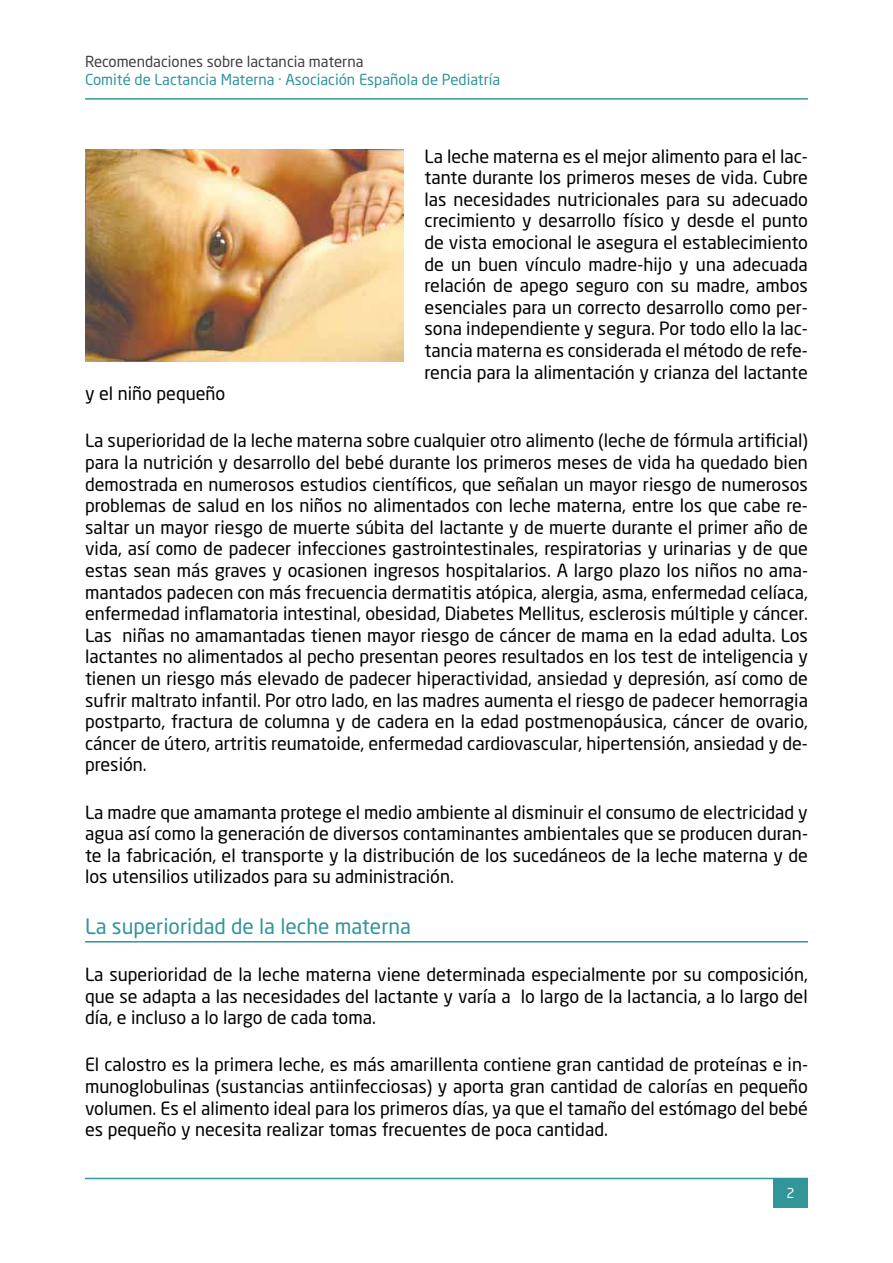
<style>
.page{position:relative;width:893px;height:1263px;background:#fff}
.page>*{position:absolute;margin:0;border:0;box-sizing:border-box;transform-origin:0 0}
.t1{font:21px "Neo Sans Std";color:#32959a}
.t2{font:18px/21.6px "Neo Sans Std";color:#000;text-align:justify}
.t3{font:15px "Neo Sans Std";color:#32959a}
.t4{font:15px "Neo Sans Std";color:#414042}
.t5{font:13.5px "Neo Sans Std";color:#fff}
</style>
<div class="page">
<hr style="left:85px;top:1178px;width:723px;height:1px;background:#32959a">
<div style="left:773px;top:1178px;width:35px;height:30px;background:#32959a"></div>
<hr style="left:85px;top:98px;width:723px;height:2px;background:#32959a">
<hr style="left:85px;top:941px;width:723px;height:1px;background:#32959a">
<img style="left:85px;top:149px;width:318px;height:212px">
<p class="t4" style="left:85px;top:52px;width:280px">Recomendaciones sobre lactancia materna</p>
<p class="t3" style="left:85px;top:70px;width:417px">Comité de Lactancia Materna · Asociación Española de Pediatría</p>
<p class="t2" style="left:425px;top:145px;width:385px">La leche materna es el mejor alimento para el lac&shy;tante durante los primeros meses de vida. Cubre las necesidades nutricionales para su adecuado crecimiento y desarrollo físico y desde el punto de vista emocional le asegura el establecimiento de un buen vínculo madre-hijo y una adecuada relación de apego seguro con su madre, ambos esenciales para un correcto desarrollo como per&shy;sona independiente y segura. Por todo ello la lac&shy;tancia materna es considerada el método de refe&shy;rencia para la alimentación y crianza del lactante</p>
<p class="t2" style="left:85px;top:383px;width:142px">y el niño pequeño</p>
<p class="t2" style="left:85px;top:430px;width:724px">La superioridad de la leche materna sobre cualquier otro alimento (leche de fórmula artificial) para la nutrición y desarrollo del bebé durante los primeros meses de vida ha quedado bien demostrada en numerosos estudios científicos, que señalan un mayor riesgo de numerosos problemas de salud en los niños no alimentados con leche materna, entre los que cabe re&shy;saltar un mayor riesgo de muerte súbita del lactante y de muerte durante el primer año de vida, así como de padecer infecciones gastrointestinales, respiratorias y urinarias y de que estas sean más graves y ocasionen ingresos hospitalarios. A largo plazo los niños no ama&shy;mantados padecen con más frecuencia dermatitis atópica, alergia, asma, enfermedad celíaca, enfermedad inflamatoria intestinal, obesidad, Diabetes Mellitus, esclerosis múltiple y cáncer.<br>Las niñas no amamantadas tienen mayor riesgo de cáncer de mama en la edad adulta. Los lactantes no alimentados al pecho presentan peores resultados en los test de inteligencia y tienen un riesgo más elevado de padecer hiperactividad, ansiedad y depresión, así como de sufrir maltrato infantil. Por otro lado, en las madres aumenta el riesgo de padecer hemorragia postparto, fractura de columna y de cadera en la edad postmenopáusica, cáncer de ovario, cáncer de útero, artritis reumatoide, enfermedad cardiovascular, hipertensión, ansiedad y de&shy;presión.</p>
<p class="t2" style="left:85px;top:801px;width:724px">La madre que amamanta protege el medio ambiente al disminuir el consumo de electricidad y agua así como la generación de diversos contaminantes ambientales que se producen duran&shy;te la fabricación, el transporte y la distribución de los sucedáneos de la leche materna y de los utensilios utilizados para su administración.</p>
<p class="t1" style="left:85px;top:913px;width:328px">La superioridad de la leche materna</p>
<p class="t2" style="left:85px;top:963px;width:724px">La superioridad de la leche materna viene determinada especialmente por su composición, que se adapta a las necesidades del lactante y varía a lo largo de la lactancia, a lo largo del día, e incluso a lo largo de cada toma.</p>
<p class="t2" style="left:85px;top:1054px;width:724px">El calostro es la primera leche, es más amarillenta contiene gran cantidad de proteínas e in&shy;munoglobulinas (sustancias antiinfecciosas) y aporta gran cantidad de calorías en pequeño volumen. Es el alimento ideal para los primeros días, ya que el tamaño del estómago del bebé es pequeño y necesita realizar tomas frecuentes de poca cantidad.</p>
<p class="t5" style="left:786px;top:1184px;width:10px">2</p>
</div>
